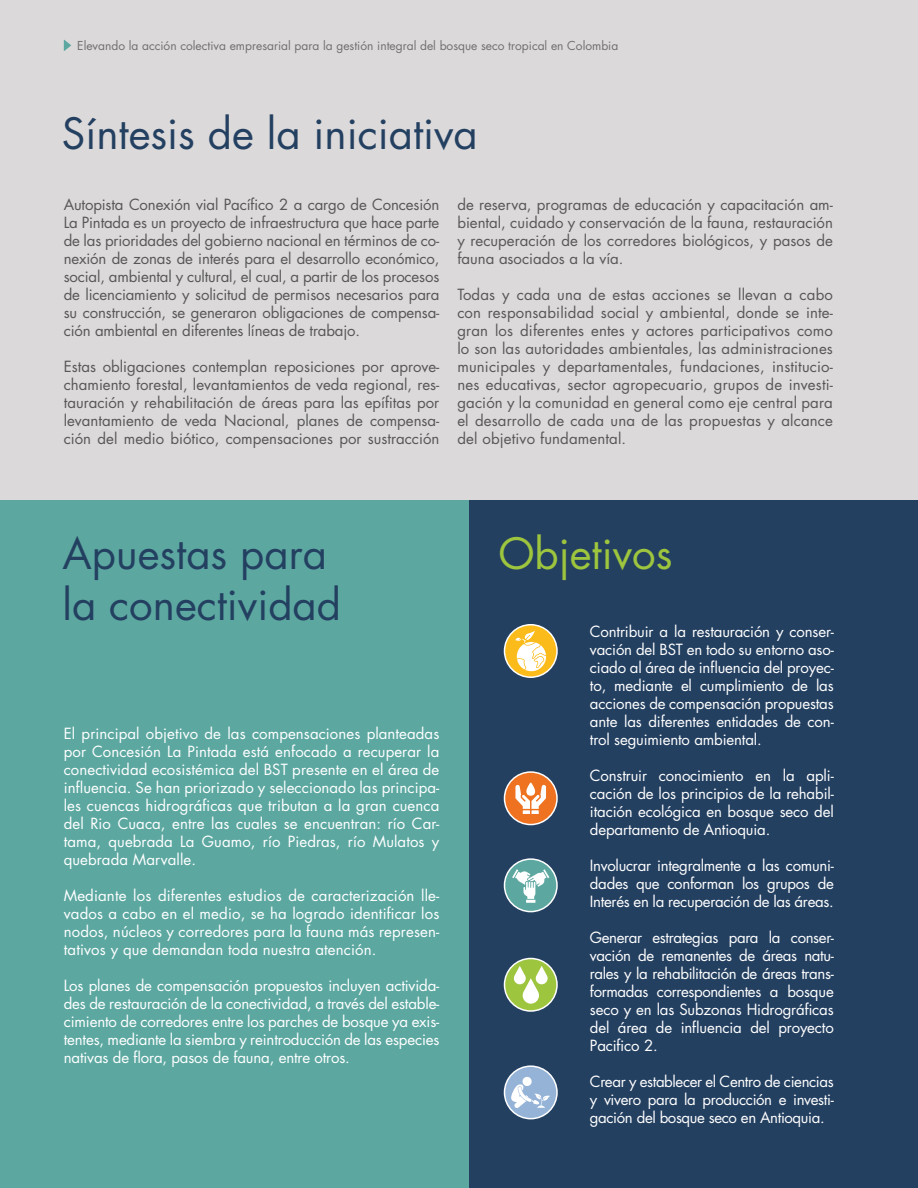
<style>
.page{position:relative;width:918px;height:1188px;background:#fff}
.page>*{position:absolute;margin:0;border:0;box-sizing:border-box;transform-origin:0 0}
.t1{font:42px/50.4px "Futura Std";color:#244061}
.t2{font:42px "Futura Std";color:#9dc53e}
.t3{font:15px/18px "Futura Std";letter-spacing:-.01em;color:#fff;text-align:justify}
.t4{font:15px/18px "Futura Std";color:#575756;text-align:justify}
.t5{font:12px "Futura Std";color:#706f6f}
</style>
<div class="page">
<div style="left:0;top:466px;width:486px;height:722px;background:#5ca8a1"></div>
<div style="left:469px;top:475px;width:449px;height:713px;background:#244061"></div>
<div style="left:0;top:0;width:918px;height:500px;background:#dcd9da"></div>
<div style="left:505px;top:625px;width:52px;height:52px;background:#fbbb1a;border-radius:50%"></div>
<div style="left:504px;top:624px;width:54px;height:54px;border:2px solid #fff;border-radius:50%"></div>
<div style="left:505px;top:772px;width:52px;height:53px;background:#ee7220;border-radius:50%"></div>
<div style="left:504px;top:771px;width:54px;height:54px;border:2px solid #fff;border-radius:50%"></div>
<div style="left:505px;top:859px;width:52px;height:53px;background:#5ca8a1;border-radius:50%"></div>
<div style="left:504px;top:858px;width:54px;height:54px;border:2px solid #fff;border-radius:50%"></div>
<div style="left:505px;top:1066px;width:52px;height:53px;background:#95b3d7;border-radius:50%"></div>
<div style="left:504px;top:1065px;width:54px;height:54px;border:2px solid #fff;border-radius:50%"></div>
<div style="left:505px;top:959px;width:52px;height:52px;background:#9dc53e;border-radius:50%"></div>
<div style="left:504px;top:958px;width:54px;height:54px;border:2px solid #fff;border-radius:50%"></div>
<svg style="left:515px;top:631px;width:31px;height:40px"></svg>
<svg style="left:515px;top:783px;width:31px;height:31px"></svg>
<svg style="left:512px;top:869px;width:37px;height:34px"></svg>
<svg style="left:514px;top:966px;width:34px;height:38px"></svg>
<svg style="left:511px;top:1076px;width:39px;height:32px"></svg>
<svg style="left:64px;top:40px;width:7px;height:11px"></svg>
<p class="t5" style="left:77px;top:38px;width:543px">Elevando la acción colectiva empresarial para la gestión integral del bosque seco tropical en Colombia</p>
<h1 class="t1" style="left:62px;top:108px;width:417px">Síntesis de la iniciativa</h1>
<p class="t4" style="left:64px;top:196px;width:377px">Autopista Conexión vial Pacífico 2 a cargo de Concesión La Pintada es un proyecto de infraestructura que hace parte de las prioridades del gobierno nacional en términos de co&shy;nexión de zonas de interés para el desarrollo económico, social, ambiental y cultural, el cual, a partir de los procesos de licenciamiento y solicitud de permisos necesarios para su construcción, se generaron obligaciones de compensa&shy;ción ambiental en diferentes líneas de trabajo.</p>
<p class="t4" style="left:64px;top:358px;width:377px">Estas obligaciones contemplan reposiciones por aprove&shy;chamiento forestal, levantamientos de veda regional, res&shy;tauración y rehabilitación de áreas para las epífitas por levantamiento de veda Nacional, planes de compensa&shy;ción del medio biótico, compensaciones por sustracción</p>
<p class="t4" style="left:457px;top:196px;width:377px">de reserva, programas de educación y capacitación am&shy;biental, cuidado y conservación de la fauna, restauración y recuperación de los corredores biológicos, y pasos de fauna asociados a la vía.</p>
<p class="t4" style="left:457px;top:286px;width:377px">Todas y cada una de estas acciones se llevan a cabo con responsabilidad social y ambiental, donde se inte&shy;gran los diferentes entes y actores participativos como lo son las autoridades ambientales, las administraciones municipales y departamentales, fundaciones, institucio&shy;nes educativas, sector agropecuario, grupos de investi&shy;gación y la comunidad en general como eje central para el desarrollo de cada una de las propuestas y alcance del objetivo fundamental.</p>
<h1 class="t1" style="left:63px;top:529px;width:280px">Apuestas para la conectividad</h1>
<p class="t3" style="left:64px;top:725px;width:377px">El principal objetivo de las compensaciones planteadas por Concesión La Pintada está enfocado a recuperar la conectividad ecosistémica del BST presente en el área de influencia. Se han priorizado y seleccionado las principa&shy;les cuencas hidrográficas que tributan a la gran cuenca del Rio Cuaca, entre las cuales se encuentran: río Car&shy;tama, quebrada La Guamo, río Piedras, río Mulatos y quebrada Marvalle.</p>
<p class="t3" style="left:64px;top:887px;width:377px">Mediante los diferentes estudios de caracterización lle&shy;vados a cabo en el medio, se ha logrado identificar los nodos, núcleos y corredores para la fauna más represen&shy;tativos y que demandan toda nuestra atención.</p>
<p class="t3" style="left:64px;top:977px;width:377px">Los planes de compensación propuestos incluyen activida&shy;des de restauración de la conectividad, a través del estable&shy;cimiento de corredores entre los parches de bosque ya exis&shy;tentes, mediante la siembra y reintroducción de las especies nativas de flora, pasos de fauna, entre otros.</p>
<h1 class="t2" style="left:498px;top:527px;width:176px">Objetivos</h1>
<p class="t3" style="left:590px;top:623px;width:245px">Contribuir a la restauración y conser&shy;vación del BST en todo su entorno aso&shy;ciado al área de influencia del proyec&shy;to, mediante el cumplimiento de las acciones de compensación propuestas ante las diferentes entidades de con&shy;trol seguimiento ambiental.</p>
<p class="t3" style="left:590px;top:767px;width:245px">Construir conocimiento en la apli&shy;cación de los principios de la rehabil&shy;itación ecológica en bosque seco del departamento de Antioquia.</p>
<p class="t3" style="left:590px;top:857px;width:245px">Involucrar integralmente a las comuni&shy;dades que conforman los grupos de Interés en la recuperación de las áreas.</p>
<p class="t3" style="left:590px;top:929px;width:245px">Generar estrategias para la conser&shy;vación de remanentes de áreas natu&shy;rales y la rehabilitación de áreas trans&shy;formadas correspondientes a bosque seco y en las Subzonas Hidrográficas del área de influencia del proyecto Pacifico 2.</p>
<p class="t3" style="left:590px;top:1073px;width:245px">Crear y establecer el Centro de ciencias y vivero para la producción e investi&shy;gación del bosque seco en Antioquia.</p>
</div>
